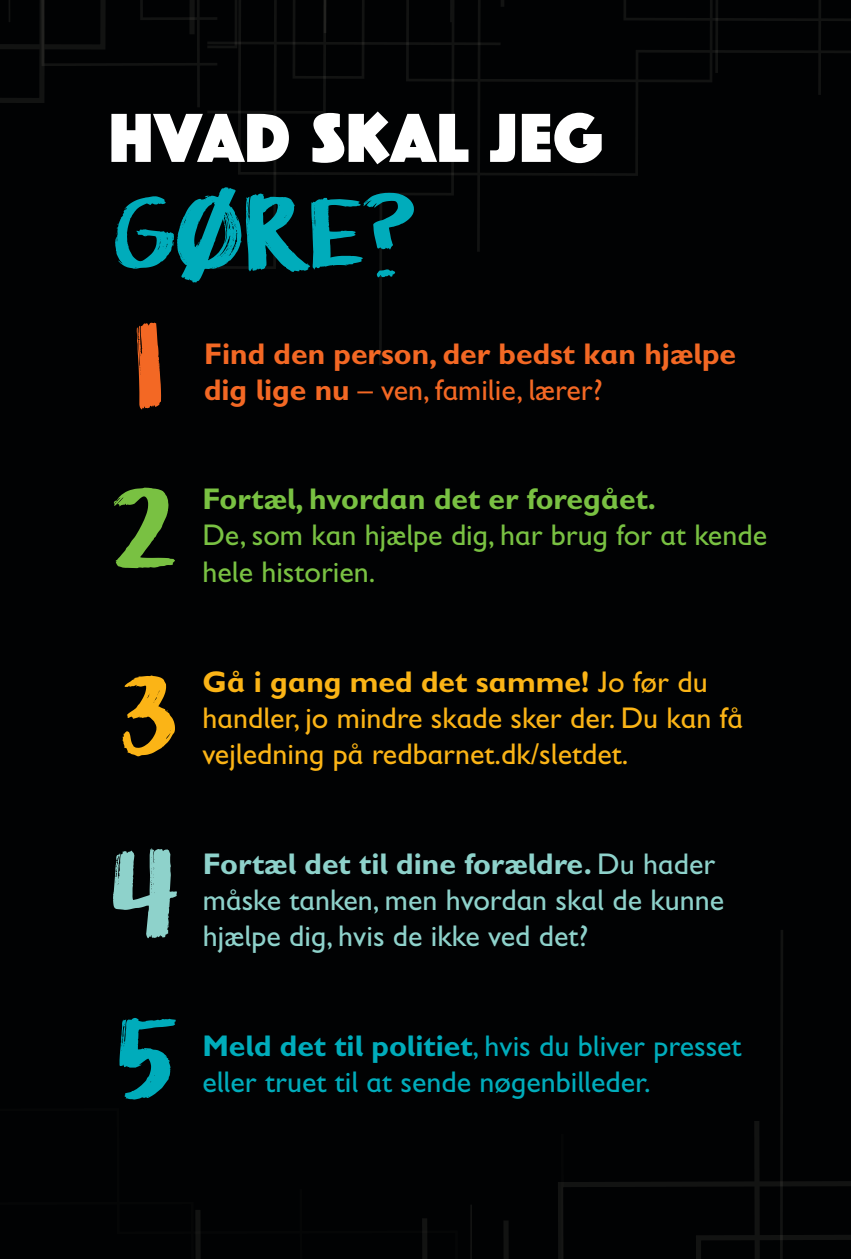
<style>
.page{position:relative;width:851px;height:1259px;background:#fff}
.page>*{position:absolute;margin:0;border:0;box-sizing:border-box;transform-origin:0 0}
.t1{font:108px "KG Lifeis Messy";color:#fbb416}
.t2{font:108px "KG Lifeis Messy";color:#00acbb}
.t3{font:108px "KG Lifeis Messy";color:#8ed2cb}
.t4{font:108px "KG Lifeis Messy";color:#79c142}
.t5{font:108px "KG Lifeis Messy";color:#f36824}
.t6{font:90px "KG Lifeis Messy";color:#00acbb}
.t7{font:72px "Phosphate RR Solid";letter-spacing:.005em;color:#fff}
.t8{font:30px/36px "Gill Sans Infant Std";color:#fbb416}
.t9{font:30px/36px "Gill Sans Infant Std";color:#8ed2cb}
.t10{font:30px/36px "Gill Sans Infant Std";color:#00acbb}
.t11{font:700 30px/36px "Gill Sans Infant Std";color:#f36824}
.t12{font:30px/36px "Gill Sans Infant Std";color:#79c142}
.t13{font:700 30px "Gill Sans Infant Std";color:#79c142}
.s1{font-weight:400}
.s2{font-weight:700}
</style>
<div class="page">
<div style="left:0;top:0;width:850px;height:1259px;background:#010203"></div>
<svg style="left:195px;top:930px;width:655px;height:329px"></svg>
<svg style="left:0;top:0;width:850px;height:365px"></svg>
<h3 class="t7" style="left:109px;top:102px;width:496px">HVAD SKAL JEG</h3>
<h2 class="t6" style="left:112px;top:165px;width:308px">GØRE?</h2>
<h1 class="t5" style="left:133px;top:283px;width:32px">1</h1>
<p class="t11" style="left:204px;top:336px;width:533px">Find den person, der bedst kan hjælpe dig lige nu <span class="s1">– ven, familie, lærer?</span></p>
<h1 class="t4" style="left:111px;top:445px;width:67px">2</h1>
<p class="t13" style="left:202px;top:481px;width:455px">Fortæl, hvordan det er foregået.</p>
<p class="t12" style="left:202px;top:517px;width:566px">De, som kan hjælpe dig, har brug for at kende hele historien.</p>
<h1 class="t1" style="left:120px;top:631px;width:58px">3</h1>
<p class="t8" style="left:202px;top:663px;width:542px"><span class="s2">Gå i gang med det samme!</span> Jo før du handler, jo mindre skade sker der. Du kan få vejledning på redbarnet.dk/sletdet.</p>
<h1 class="t3" style="left:110px;top:809px;width:70px">4</h1>
<h1 class="t2" style="left:116px;top:973px;width:63px">5</h1>
<p class="t9" style="left:203px;top:845px;width:522px"><span class="s2">Fortæl det til dine forældre.</span> Du hader måske tanken, men hvordan skal de kunne hjælpe dig, hvis de ikke ved det?</p>
<p class="t10" style="left:202px;top:1027px;width:540px"><span class="s2">Meld det til politiet</span>, hvis du bliver presset eller truet til at sende nøgenbilleder.</p>
</div>
